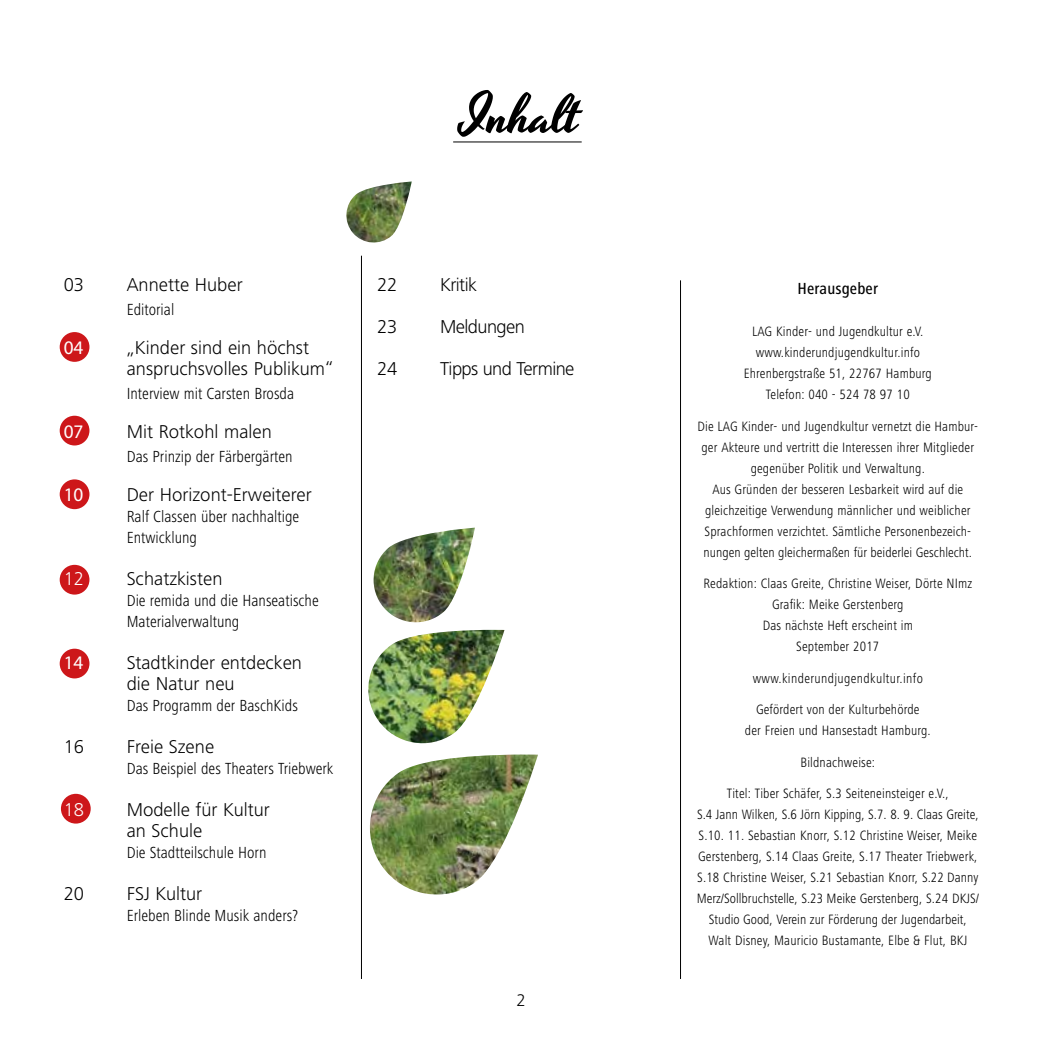
<style>
.page{position:relative;width:1042px;height:1042px;background:#fff}
.page>*{position:absolute;margin:0;border:0;box-sizing:border-box;transform-origin:0 0}
.t1{font:54.25px "Yesteryear";letter-spacing:-.015em;color:#000}
.t2{font:300 19.25px/21px "Frutiger Next LT";color:#000}
.t3{font:300 19.25px "Frutiger Next LT";letter-spacing:-.03em;color:#000}
.t4{font:19.25px "Myriad Pro";color:#fff}
.t5{font:300 19.25px "Frutiger Next LT";color:#fff}
.t6{font:300 17.5px "Frutiger Next LT";color:#000}
.t7{font:300 condensed 16.62px/21px "Frutiger Next LT";color:#000}
.t8{font:500 condensed 16.62px "Frutiger Next LT";letter-spacing:.01em;color:#000}
.t9{font:300 condensed 14px/21px "Frutiger Next LT";letter-spacing:.01em;color:#000;text-align:center}
</style>
<div class="page">
<hr style="left:680px;top:280px;width:1px;height:699px;background:#000">
<hr style="left:361px;top:256px;width:1px;height:723px;background:#000">
<div style="left:60px;top:332px;width:29px;height:30px;background:#cd171a;border-radius:50%"></div>
<div style="left:60px;top:416px;width:29px;height:29px;background:#cd171a;border-radius:50%"></div>
<div style="left:60px;top:479px;width:29px;height:30px;background:#cd171a;border-radius:50%"></div>
<div style="left:60px;top:565px;width:29px;height:29px;background:#cd171a;border-radius:50%"></div>
<div style="left:60px;top:649px;width:29px;height:29px;background:#cd171a;border-radius:50%"></div>
<div style="left:61px;top:794px;width:30px;height:29px;background:#cd171a;border-radius:50%"></div>
<hr style="left:453px;top:141px;width:129px;height:1px;background:#000">
<img style="left:368px;top:630px;width:136px;height:114px">
<img style="left:369px;top:754px;width:169px;height:141px">
<img style="left:373px;top:528px;width:102px;height:95px">
<img style="left:346px;top:181px;width:66px;height:62px">
<h1 class="t1" style="left:462px;top:78px;width:118px">Inhalt</h1>
<h2 class="t2" style="left:64px;top:274px;width:22px">03</h2>
<h2 class="t2" style="left:127px;top:274px;width:117px">Annette Huber</h2>
<p class="t7" style="left:127px;top:299px;width:49px">Editorial</p>
<h2 class="t4" style="left:64px;top:335px;width:21px">04</h2>
<h2 class="t2" style="left:127px;top:337px;width:208px">„Kinder sind ein höchst anspruchsvolles Publikum“</h2>
<p class="t7" style="left:127px;top:383px;width:169px">Interview mit Carsten Brosda</p>
<h2 class="t4" style="left:64px;top:419px;width:21px">07</h2>
<h2 class="t2" style="left:127px;top:421px;width:147px">Mit Rotkohl malen</h2>
<p class="t7" style="left:127px;top:446px;width:168px">Das Prinzip der Färbergärten</p>
<h2 class="t4" style="left:64px;top:482px;width:21px">10</h2>
<h2 class="t2" style="left:127px;top:484px;width:187px">Der Horizont-Erweiterer</h2>
<p class="t7" style="left:127px;top:506px;width:174px">Ralf Classen über nachhaltige<br>Entwicklung</p>
<h2 class="t5" style="left:64px;top:567px;width:33px">12 (</h2>
<h2 class="t2" style="left:127px;top:568px;width:97px">Schatzkisten</h2>
<p class="t7" style="left:127px;top:590px;width:194px">Die remida und die Hanseatische<br>Materialverwaltung</p>
<h2 class="t4" style="left:64px;top:650px;width:21px">14</h2>
<h2 class="t2" style="left:127px;top:652px;width:177px">Stadtkinder entdecken die Natur neu</h2>
<p class="t7" style="left:127px;top:695px;width:173px">Das Programm der BaschKids</p>
<h2 class="t2" style="left:64px;top:736px;width:22px">16</h2>
<h2 class="t2" style="left:127px;top:736px;width:89px">Freie Szene</h2>
<p class="t7" style="left:127px;top:758px;width:208px">Das Beispiel des Theaters Triebwerk</p>
<h2 class="t5" style="left:64px;top:798px;width:22px">18</h2>
<h2 class="t2" style="left:127px;top:799px;width:145px">Modelle für Kultur an Schule</h2>
<p class="t7" style="left:127px;top:842px;width:141px">Die Stadtteilschule Horn</p>
<h2 class="t2" style="left:64px;top:883px;width:22px">20</h2>
<h2 class="t2" style="left:127px;top:883px;width:77px">FSJ Kultur</h2>
<p class="t7" style="left:127px;top:905px;width:173px">Erleben Blinde Musik anders?</p>
<h2 class="t2" style="left:377px;top:274px;width:22px">22</h2>
<h2 class="t2" style="left:440px;top:274px;width:38px">Kritik</h2>
<h2 class="t2" style="left:377px;top:316px;width:22px">23</h2>
<h2 class="t3" style="left:440px;top:315px;width:86px">Meldungen</h2>
<h2 class="t2" style="left:377px;top:358px;width:22px">24</h2>
<h2 class="t3" style="left:440px;top:357px;width:136px">Tipps und Termine</h2>
<p class="t6" style="left:516px;top:990px;width:11px">2</p>
<p class="t8" style="left:797px;top:279px;width:82px">Herausgeber</p>
<p class="t9" style="left:744px;top:321px;width:190px">LAG Kinder- und Jugendkultur e.V. www.kinderundjugendkultur.info<br>Ehrenbergstraße 51, 22767 Hamburg<br>Telefon: 040 - 524 78 97 10</p>
<p class="t9" style="left:697px;top:415px;width:282px">Die LAG Kinder- und Jugendkultur vernetzt die Hambur&shy;ger Akteure und vertritt die Interessen ihrer Mitglieder gegenüber Politik und Verwaltung.<br>Aus Gründen der besseren Lesbarkeit wird auf die gleichzeitige Verwendung männlicher und weiblicher Sprachformen verzichtet. Sämtliche Personenbezeich&shy;nungen gelten gleichermaßen für beiderlei Geschlecht.</p>
<p class="t9" style="left:703px;top:573px;width:270px">Redaktion: Claas Greite, Christine Weiser, Dörte NImz<br>Grafik: Meike Gerstenberg<br>Das nächste Heft erscheint im<br>September 2017</p>
<p class="t9" style="left:752px;top:667px;width:172px">www.kinderundjugendkultur.info</p>
<p class="t9" style="left:745px;top:699px;width:187px">Gefördert von der Kulturbehörde<br>der Freien und Hansestadt Hamburg.</p>
<p class="t9" style="left:800px;top:751px;width:76px">Bildnachweise:</p>
<p class="t9" style="left:696px;top:783px;width:284px">Titel: Tiber Schäfer, S.3 Seiteneinsteiger e.V.,<br>S.4 Jann Wilken, S.6 Jörn Kipping, S.7. 8. 9. Claas Greite, S.10. 11. Sebastian Knorr, S.12 Christine Weiser, Meike Gerstenberg, S.14 Claas Greite, S.17 Theater Triebwerk, S.18 Christine Weiser, S.21 Sebastian Knorr, S.22 Danny Merz/Sollbruchstelle, S.23 Meike Gerstenberg, S.24 DKJS/ Studio Good, Verein zur Förderung der Jugendarbeit, Walt Disney, Mauricio Bustamante, Elbe &amp; Flut, BKJ</p>
</div>
